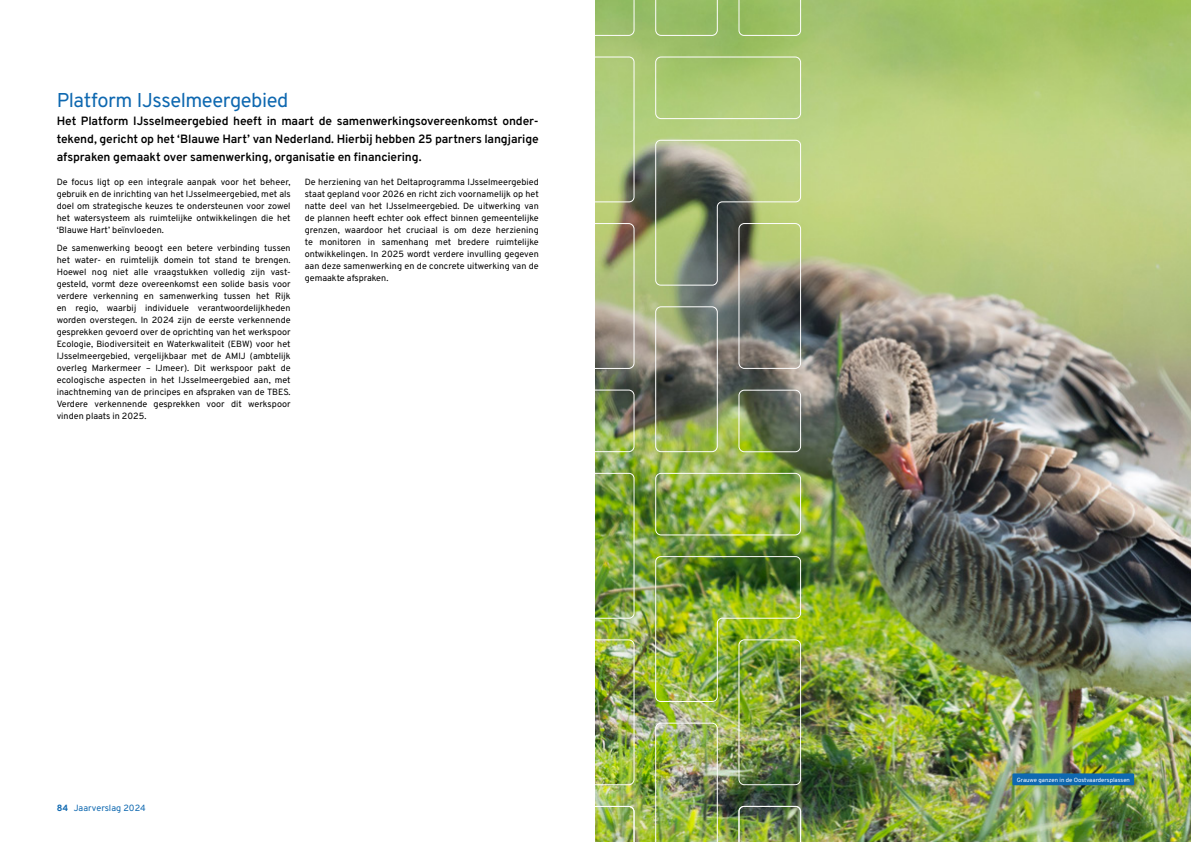
<style>
.page{position:relative;width:1191px;height:842px;background:#fff}
.page>*{position:absolute;margin:0;border:0;box-sizing:border-box;transform-origin:0 0}
.t1{font:20px "Overpass";letter-spacing:-.02em;color:#0e68b0}
.Intro__P{font:600 12px/18px "Overpass";letter-spacing:-.01em;color:#000}
.Paragraph__No_Breaking{font:9px/12px "Overpass";color:#000;text-align:justify}
.t2{font:9px "Overpass";color:#0e68b0}
.t3{font:6px "Overpass";color:#fff}
.s1{font-weight:700}
</style>
<div class="page">
<img style="left:595px;top:0;width:596px;height:842px">
<div style="left:1012px;top:773px;width:122px;height:12px;background:#0e68b0"></div>
<svg style="left:595px;top:223px;width:39px;height:146px;background:#a3a37d"></svg>
<svg style="left:595px;top:56px;width:40px;height:147px;background:#b0c87e"></svg>
<img style="left:595px;top:390px;width:39px;height:62px">
<div style="left:655px;top:306px;width:63px;height:146px;border:1px solid #fff;border-radius:5px"></div>
<div style="left:738px;top:223px;width:63px;height:146px;border:1px solid #fff;border-radius:5px"></div>
<svg style="left:654px;top:139px;width:147px;height:147px;background:#929d73"></svg>
<div style="left:655px;top:57px;width:146px;height:62px;border:1px solid #fff;border-radius:5px"></div>
<img style="left:595px;top:639px;width:39px;height:146px">
<img style="left:595px;top:472px;width:40px;height:147px">
<svg style="left:595px;top:805px;width:40px;height:37px"></svg>
<img style="left:654px;top:722px;width:64px;height:120px">
<div style="left:738px;top:639px;width:63px;height:146px;border:1px solid #fff;border-radius:5px"></div>
<img style="left:654px;top:556px;width:147px;height:146px">
<img style="left:738px;top:805px;width:63px;height:37px">
<div style="left:655px;top:473px;width:146px;height:62px;border:1px solid #fff;border-radius:5px"></div>
<svg style="left:595px;top:0;width:39px;height:36px"></svg>
<svg style="left:655px;top:0;width:63px;height:36px;background:#9bbf6d"></svg>
<svg style="left:738px;top:0;width:63px;height:36px;background:#9ec16a"></svg>
<div style="left:738px;top:390px;width:63px;height:62px;border:1px solid #fff;border-radius:5px"></div>
<h2 class="t1" style="left:57px;top:84px;width:233px">Platform IJsselmeergebied</h2>
<p class="Intro__P" style="left:57px;top:112px;width:483px">Het Platform IJsselmeergebied heeft in maart de samenwerkingsovereenkomst onder&shy;tekend, gericht op het ‘Blauwe Hart’ van Nederland. Hierbij hebben 25 partners langjarige afspraken gemaakt over samenwerking, organisatie en financiering.</p>
<p class="Paragraph__No_Breaking" style="left:57px;top:176px;width:235px">De focus ligt op een integrale aanpak voor het beheer, gebruik en de inrichting van het IJsselmeergebied, met als doel om strategische keuzes te ondersteunen voor zowel het watersysteem als ruimtelijke ontwikkelingen die het ‘Blauwe Hart’ beïnvloeden.</p>
<p class="Paragraph__No_Breaking" style="left:57px;top:242px;width:235px;text-align:left">De samenwerking beoogt een betere verbinding tussen het water- en ruimtelijk domein tot stand te brengen.<br>Hoewel nog niet alle vraagstukken volledig zijn vast&shy;gesteld, vormt deze overeenkomst een solide basis voor verdere verkenning en samenwerking tussen het Rijk en regio, waarbij individuele verantwoordelijkheden worden overstegen. In 2024 zijn de eerste verkennende gesprekken gevoerd over de oprichting van het werkspoor Ecologie, Biodiversiteit en Waterkwaliteit (EBW) voor het IJsselmeergebied, vergelijkbaar met de AMIJ (ambtelijk overleg Markermeer – IJmeer). Dit werkspoor pakt de ecologische aspecten in het IJsselmeergebied aan, met inachtneming van de principes en afspraken van de TBES.<br>Verdere verkennende gesprekken voor dit werkspoor vinden plaats in 2025.</p>
<p class="Paragraph__No_Breaking" style="left:305px;top:176px;width:235px">De herziening van het Deltaprogramma IJsselmeergebied staat gepland voor 2026 en richt zich voornamelijk op het natte deel van het IJsselmeergebied. De uitwerking van de plannen heeft echter ook effect binnen gemeentelijke grenzen, waardoor het cruciaal is om deze herziening te monitoren in samenhang met bredere ruimtelijke ontwikkelingen. In 2025 wordt verdere invulling gegeven aan deze samenwerking en de concrete uitwerking van de gemaakte afspraken.</p>
<p class="t2" style="left:57px;top:801px;width:90px"><span class="s1">84</span> Jaarverslag 2024</p>
<p class="t3" style="left:1016px;top:775px;width:115px">Grauwe ganzen in de Oostvaardersplassen</p>
</div>
